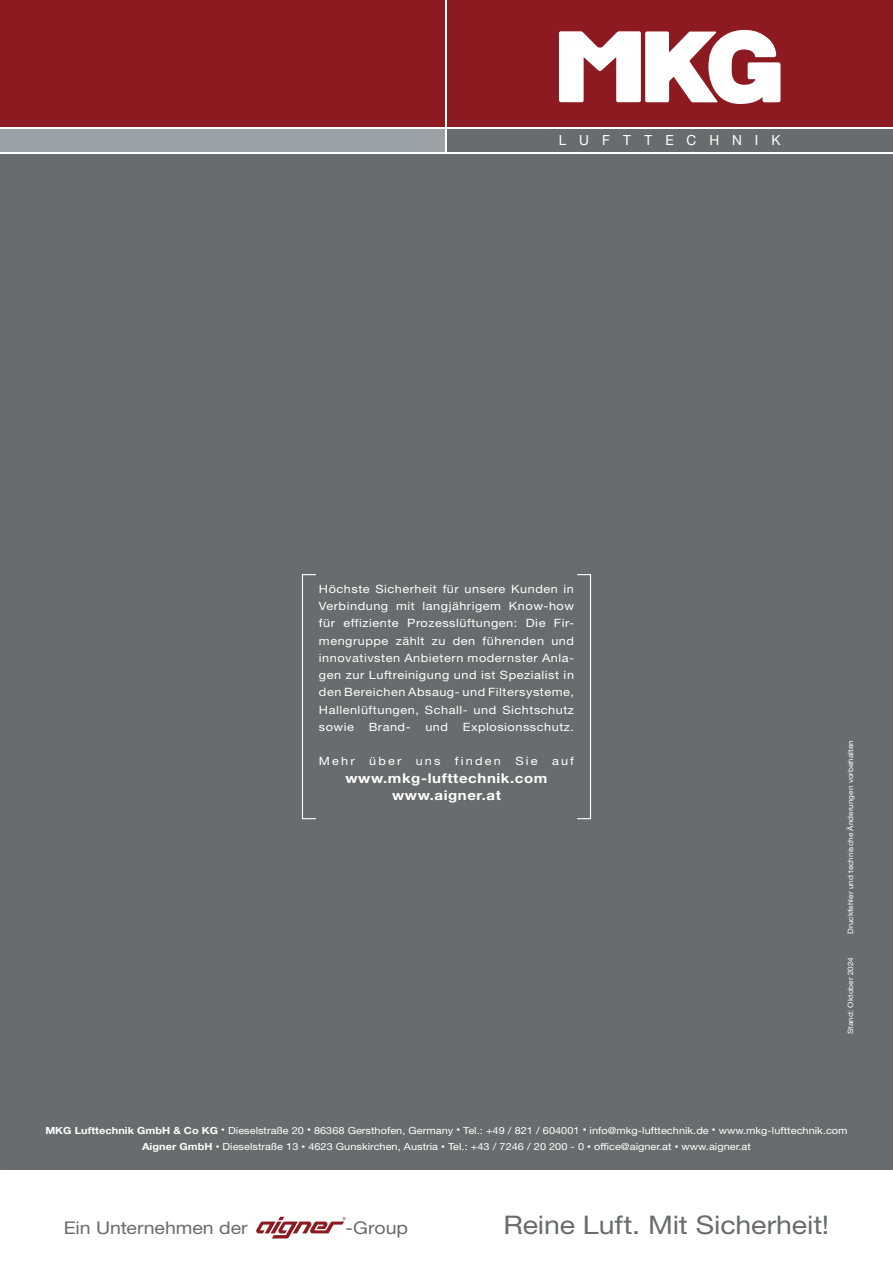
<style>
.page{position:relative;width:893px;height:1263px;background:#fff}
.page>*{position:absolute;margin:0;border:0;box-sizing:border-box;transform-origin:0 0}
.t1{font:25.65px "Helvetica Neue LT Std";letter-spacing:-.005em;color:#676c6e;scale:1.11 1}
.t2{font:17.55px "Helvetica Neue LT Std";letter-spacing:-.005em;color:#676c6e;scale:1.11 1}
.t3{font:13.95px "Helvetica Neue LT Std";letter-spacing:.955em;color:#fff}
.t4{font:700 13.5px/17.2px "Helvetica Neue LT Std";letter-spacing:.04em;color:#fff;text-align:center;scale:1.11 1}
.t5{font:11.55px/17.2px "Helvetica Neue LT Std";letter-spacing:.04em;color:#fff;text-align:justify;scale:1.11 1}
.t6{font:9.9px/16.5px "Helvetica Neue LT Std";letter-spacing:.005em;color:#fff;text-align:center;scale:1.11 1}
.t7{font:7.35px "Helvetica Neue LT Std";color:#fff;scale:1.11 1}
.s1{font-weight:700}
</style>
<div class="page">
<div style="left:0;top:0;width:893px;height:128px;background:#8d1921"></div>
<div style="left:446px;top:128px;width:447px;height:25px;background:#676c6e"></div>
<div style="left:0;top:153px;width:893px;height:1017px;background:#676c6e"></div>
<div style="left:0;top:128px;width:446px;height:25px;background:#9ba2a7"></div>
<hr style="left:446px;top:0;width:1px;height:153px;background:#fff">
<hr style="left:0;top:152px;width:893px;height:2px;background:#fff">
<hr style="left:0;top:127px;width:893px;height:1px;background:#fff">
<svg style="left:559px;top:30px;width:221px;height:74px"></svg>
<svg style="left:256px;top:1217px;width:90px;height:21px"></svg>
<div style="left:302px;top:574px;width:14px;height:245px;border:1px solid #fff"></div>
<div style="left:577px;top:574px;width:14px;height:245px;border:1px solid #fff"></div>
<p class="t3" style="left:559px;top:132px;width:223px">LUFTTECHNIK</p>
<p class="t5" style="left:319px;top:580px;width:231px">Höchste Sicherheit für unsere Kunden in Verbindung mit langjährigem Know-how für effiziente Prozesslüftungen: Die Fir&shy;mengruppe zählt zu den führenden und innovativsten Anbietern modernster Anla&shy;gen zur Luftreinigung und ist Spezialist in den Bereichen Absaug- und Filtersysteme, Hallenlüftungen, Schall- und Sichtschutz sowie</p>
<p class="t5" style="left:369px;top:718px;width:39px">Brand-</p>
<p class="t5" style="left:425px;top:718px;width:22px">und</p>
<p class="t5" style="left:463px;top:718px;width:102px">Explosionsschutz.</p>
<p class="t5" style="left:319px;top:752px;width:34px">Mehr</p>
<p class="t5" style="left:369px;top:752px;width:31px">über</p>
<p class="t5" style="left:416px;top:752px;width:24px">uns</p>
<p class="t5" style="left:455px;top:752px;width:43px">finden</p>
<p class="t5" style="left:515px;top:752px;width:22px">Sie</p>
<p class="t5" style="left:552px;top:752px;width:21px">auf</p>
<p class="t4" style="left:345px;top:769px;width:183px">www.mkg-lufttechnik.com www.aigner.at</p>
<p class="t7" style="left:846px;top:934px;width:176px;rotate:-90deg">Druckfehler und technische Änderungen vorbehalten</p>
<p class="t7" style="left:846px;top:1034px;width:71px;rotate:-90deg">Stand: Oktober 2024</p>
<p class="t6" style="left:45px;top:1122px;width:724px"><span class="s1">MKG Lufttechnik GmbH &amp; Co KG</span> <sup>•</sup> Dieselstraße 20 <sup>•</sup> 86368 Gersthofen, Germany <sup>•</sup> Tel.: +49 / 821 / 604001 <sup>•</sup> info@mkg-lufttechnik.de <sup>•</sup> www.mkg-lufttechnik.com<br><span class="s1">Aigner GmbH</span> <sup>•</sup> Dieselstraße 13 <sup>•</sup> 4623 Gunskirchen, Austria <sup>•</sup> Tel.: +43 / 7246 / 20 200 - 0 <sup>•</sup> office@aigner.at <sup>•</sup> www.aigner.at</p>
<h2 class="t2" style="left:64px;top:1217px;width:167px">Ein Unternehmen der</h2>
<h2 class="t2" style="left:345px;top:1217px;width:58px">-Group</h2>
<h1 class="t1" style="left:503px;top:1209px;width:295px">Reine Luft. Mit Sicherheit!</h1>
</div>
